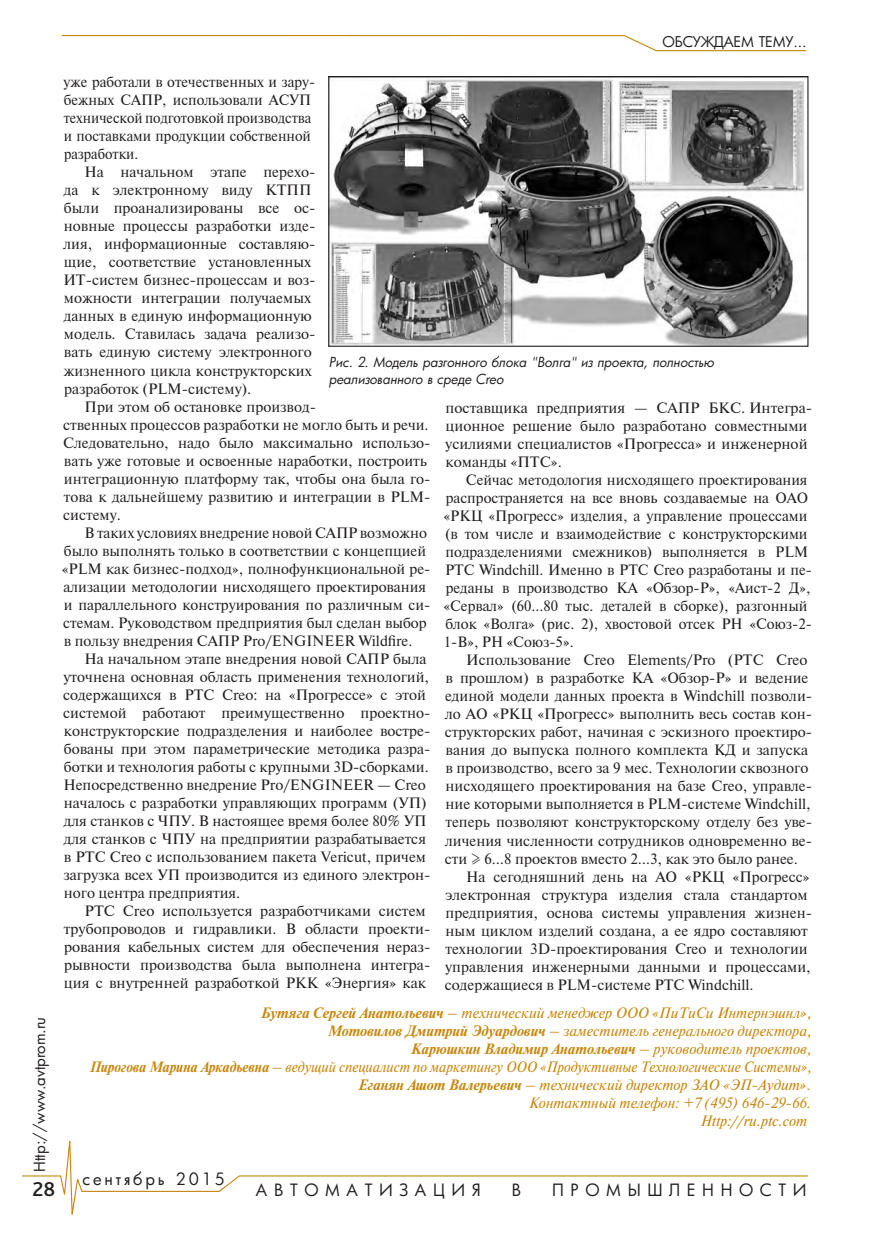
<style>
.page{position:relative;width:893px;height:1234px;background:#fff}
.page>*{position:absolute;margin:0;border:0;box-sizing:border-box;transform-origin:0 0}
.t1{font:500 21px "Bliss Pro";color:#231f20}
.t2{font:16.5px "Futura Cyr";letter-spacing:.4em;color:#231f20}
.t3{font:16.5px "Futura Cyr";letter-spacing:.17em;color:#231f20}
.t4{font:15px/18px "Newton";color:#231f20}
.t5{font:italic 15px "Newton";color:#c8880f}
.t6{font:italic 15px "Newton";color:#c8880f;scale:.94 1}
.t7{font:italic 700 15px "Newton";color:#c8880f}
.t8{font:15px "Futura Cyr";color:#231f20}
.t9{font:14.4px "Futura Cyr";letter-spacing:-.01em;color:#231f20}
.st_Avtor{font:italic 13.5px/16.5px "Futura Cyr";color:#231f20}
.s1{font-weight:700}
.s2{font-weight:400}
</style>
<div class="page">
<svg style="left:22px;top:1141px;width:786px;height:74px"></svg>
<svg style="left:61px;top:35px;width:746px;height:17px"></svg>
<img style="left:330px;top:79px;width:476px;height:266px">
<div style="left:328px;top:76px;width:480px;height:271px;border:1px solid #231f20"></div>
<p class="t9" style="left:662px;top:33px;width:145px">ОБСУЖДАЕМ ТЕМУ...</p>
<p class="t4" style="left:64px;top:73px;width:253px">уже работали в отечественных и зару&shy;бежных САПР, использовали АСУП технической подготовкой производства и поставками продукции собственной разработки.</p>
<p class="t4" style="left:63px;top:163px;width:254px;text-indent:21px">На начальном этапе перехо&shy;да к электронному виду КТПП были проанализированы все ос&shy;новные процессы разработки изде&shy;лия, информационные составляю&shy;щие, соответствие установленных<br>ИТ-систем бизнес-процессам и воз&shy;можности интеграции получаемых данных в единую информационную модель. Ставилась задача реализо&shy;вать единую систему электронного жизненного цикла конструкторских разработок (PLM-систему).</p>
<p class="t4" style="left:63px;top:397px;width:369px;text-indent:22px">При этом об остановке производ-<br>ственных процессов разработки не могло быть и речи.<br>Следовательно, надо было максимально использо&shy;вать уже готовые и освоенные наработки, построить интеграционную платформу так, чтобы она была го&shy;това к дальнейшему развитию и интеграции в PLM&shy;систему.</p>
<p class="t4" style="left:62px;top:523px;width:370px;text-indent:23px">В таких условиях внедрение новой САПР возможно было выполнять только в соответствии с концепцией «PLM как бизнес-подход», полнофункциональной ре&shy;ализации методологии нисходящего проектирования и параллельного конструирования по различным си&shy;стемам. Руководством предприятия был сделан выбор в пользу внедрения САПР Pro/ENGINEER Wildfire.</p>
<p class="t4" style="left:63px;top:649px;width:369px;text-indent:21px">На начальном этапе внедрения новой САПР была уточнена основная область применения технологий, содержащихся в РТС Сreo: на «Прогрессе» с этой системой работают преимущественно проектно&shy;конструкторские подразделения и наиболее востре&shy;бованы при этом параметрические методика разра&shy;ботки и технология работы с крупными 3D-сборками.<br>Непосредственно внедрение Pro/ENGINEER — Creo началось с разработки управляющих программ (УП) для станков с ЧПУ. В настоящее время более 80% УП для станков с ЧПУ на предприятии разрабатывается в РТС Creo c использованием пакета Vericut, причем загрузка всех УП производится из единого электрон&shy;ного центра предприятия.</p>
<p class="t4" style="left:64px;top:901px;width:368px;text-indent:21px">РТС Creo используется разработчиками систем трубопроводов и гидравлики. В области проекти&shy;рования кабельных систем для обеспечения нераз&shy;рывности производства была выполнена интегра&shy;ция с внутренней разработкой РКК «Энергия» как</p>
<p class="st_Avtor" style="left:329px;top:354px;width:387px">Рис. 2. Модель разгонного блока "Волга" из проекта, полностью реализованного в среде Creo</p>
<p class="t4" style="left:445px;top:398px;width:368px">поставщика предприятия — САПР БКС. Интегра&shy;ционное решение было разработано совместными усилиями специалистов «Прогресса» и инженерной команды «ПТС».</p>
<p class="t4" style="left:444px;top:470px;width:370px;text-indent:22px">Сейчас методология нисходящего проектирования распространяется на все вновь создаваемые на ОАО «РКЦ «Прогресс» изделия, а управление процессами (в том числе и взаимодействие с конструкторскими подразделениями смежников) выполняется в PLM PTC Windchill. Именно в PTC Creo разработаны и пе&shy;реданы в производство КА «Обзор-Р», «Аист‑2 Д», «Сервал» (60…80 тыс. деталей в сборке), разгонный блок «Волга» (рис. 2), хвостовой отсек РН «Союз‑2- 1‑В», РН «Союз‑5».</p>
<p class="t4" style="left:445px;top:650px;width:369px;text-indent:21px">Использование Creo Elements/Pro (PTC Creo в прошлом) в разработке КА «Обзор-Р» и ведение единой модели данных проекта в Windchill позволи&shy;ло АО «РКЦ «Прогресс» выполнить весь состав кон&shy;структорских работ, начиная с эскизного проектиро&shy;вания до выпуска полного комплекта КД и запуска в производство, всего за 9 мес. Технологии сквозного нисходящего проектирования на базе Creo, управле&shy;ние которыми выполняется в PLM-системе Windchill, теперь позволяют конструкторскому отделу без уве&shy;личения численности сотрудников одновременно ве&shy;сти ≥ 6…8 проектов вместо 2…3, как это было ранее.</p>
<p class="t4" style="left:445px;top:866px;width:369px;text-indent:21px">На сегодняшний день на АО «РКЦ «Прогресс» электронная структура изделия стала стандартом предприятия, основа системы управления жизнен&shy;ным циклом изделий создана, а ее ядро составляют технологии 3D-проектирования Creo и технологии управления инженерными данными и процессами, содержащиеся в PLM-системе PTC Windchill.</p>
<p class="t5" style="left:261px;top:1003px;width:552px"><span class="s1">Бутяга Сергей Анатольевич</span> – технический менеджер ООО «ПиТиСи Интернэшнл»,</p>
<p class="t5" style="left:328px;top:1021px;width:485px"><span class="s1">Мотовилов Дмитрий Эдуардович</span> – заместитель генерального директора,</p>
<p class="t7" style="left:411px;top:1039px;width:402px">Карюшкин Владимир Анатольевич <span class="s2">– руководитель проектов,</span></p>
<p class="t6" style="left:90px;top:1057px;width:770px"><span class="s1">Пирогова Марина Аркадьевна</span> – ведущий специалист по маркетингу ООО «Продуктивные Технологические Системы»,</p>
<p class="t5" style="left:358px;top:1075px;width:454px"><span class="s1">Еганян Ашот Валерьевич</span> – технический директор ЗАО «ЭП-Аудит».</p>
<p class="t5" style="left:529px;top:1093px;width:283px">Контактный телефон: +7 (495) 646-29-66.</p>
<p class="t5" style="left:700px;top:1111px;width:108px">Http://ru.ptc.com</p>
<p class="t8" style="left:30px;top:1171px;width:157px;rotate:-90deg">Http://www.avtprom.ru</p>
<p class="t3" style="left:83px;top:1168px;width:144px">сентябрь 2015</p>
<h1 class="t1" style="left:33px;top:1175px;width:24px">28</h1>
<p class="t2" style="left:256px;top:1179px;width:226px">АВТОМАТИЗАЦИЯ</p>
<p class="t2" style="left:512px;top:1179px;width:11px">В</p>
<p class="t2" style="left:552px;top:1179px;width:256px">ПРОМЫШЛЕННОСТИ</p>
</div>
